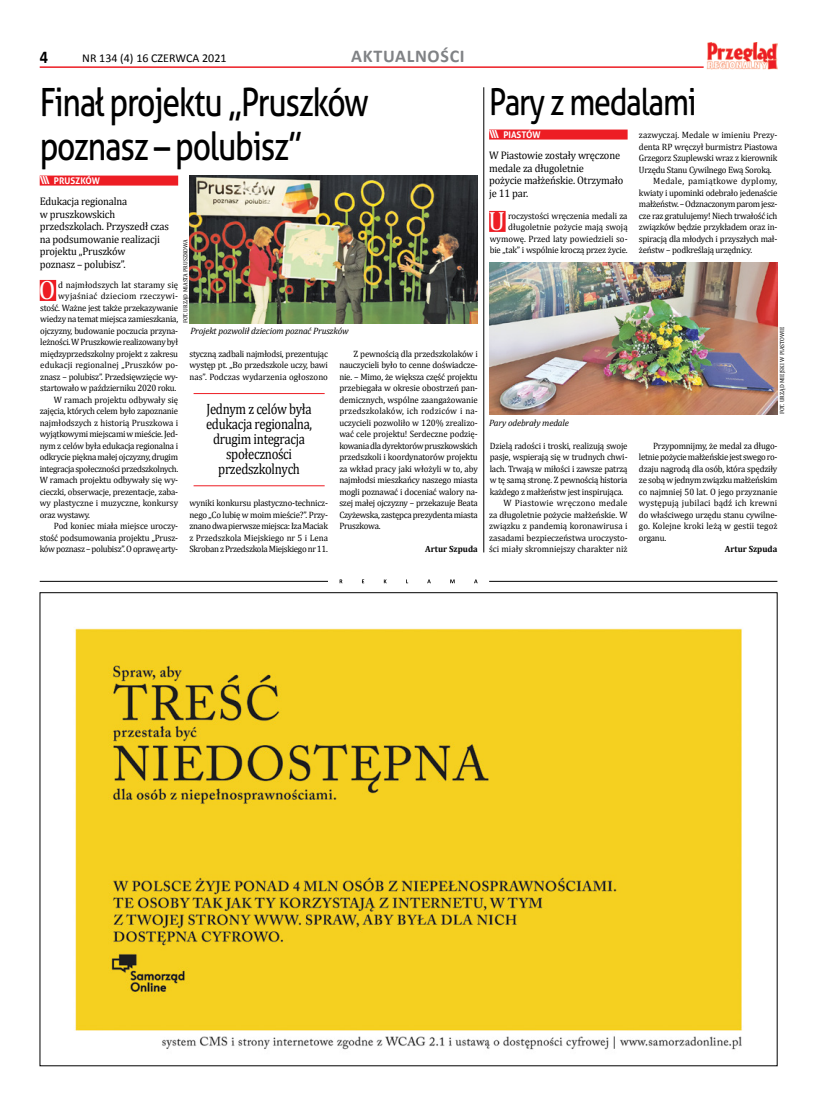
<style>
.page{position:relative;width:820px;height:1106px;background:#fff}
.page>*{position:absolute;margin:0;border:0;box-sizing:border-box;transform-origin:0 0}
.t1{font:39px/44px "Aller";letter-spacing:-.04em;color:#000;scale:.82 1}
.t2{font:37px "Aller";letter-spacing:-.04em;color:#000;scale:.82 1}
.t3{font:26.5px "Cambria";color:#fff;scale:.96 1}
.t4{font:700 18px "Calibri";letter-spacing:.04em;color:#808285}
.t5{font:700 18px "Calibri";color:#000;scale:.9 1}
.t6{font:15px/15px "Cambria";letter-spacing:-.025em;color:#000;text-align:center;scale:.85 1}
.t7{font:12px "Calibri";color:#000}
.t8{font:11px/12.5px "Cambria";letter-spacing:-.015em;color:#000;scale:.95 1}
.t9{font:9.2px/11.5px "Cambria";letter-spacing:-.025em;color:#000;text-align:justify;scale:.96 1}
.t10{font:9.2px "Cambria";color:#000;scale:.96 1}
.t11{font:9.2px "Cambria";letter-spacing:.005em;color:#000;scale:.96 1}
.t12{font:9.2px "Cambria";letter-spacing:-.005em;color:#000;scale:.96 1}
.t13{font:italic 9.2px "Cambria";letter-spacing:-.015em;color:#000}
.t14{font:9.2px "Cambria";letter-spacing:.025em;color:#000;scale:.96 1}
.t15{font:9.2px "Cambria";letter-spacing:.01em;color:#000;scale:.96 1}
.t16{font:9.2px "Cambria";letter-spacing:.035em;color:#000;scale:.96 1}
.t17{font:700 9.2px "Aller";color:#fff;scale:.96 1}
.t18{font:700 9px "Cambria";color:#000;scale:.96 1}
.t19{font:6px "Cambria";color:#000;scale:.96 1}
.s1{font-size:11px}
</style>
<div class="page">
<hr style="left:40px;top:66px;width:663px;height:2px;background:#ed1d24">
<img style="left:706px;top:42px;width:71px;height:28px">
<img style="left:75px;top:628px;width:667px;height:422px">
<svg style="left:339px;top:579px;width:138px;height:4px"></svg>
<hr style="left:40px;top:581px;width:288px;height:1px;background:#000">
<hr style="left:489px;top:581px;width:288px;height:1px;background:#000">
<div style="left:489px;top:129px;width:138px;height:10px;background:#ed1d24"></div>
<div style="left:489px;top:211px;width:16px;height:21px;background:#ed1d24"></div>
<div style="left:40px;top:175px;width:138px;height:10px;background:#ed1d24"></div>
<div style="left:40px;top:280px;width:16px;height:21px;background:#ed1d24"></div>
<hr style="left:193px;top:393px;width:131px;height:1px;background:#ed1d24">
<hr style="left:193px;top:485px;width:131px;height:1px;background:#ed1d24">
<img style="left:489px;top:262px;width:288px;height:152px">
<img style="left:189px;top:176px;width:288px;height:147px">
<hr style="left:483px;top:87px;width:1px;height:465px;background:#000">
<h3 class="t5" style="left:40px;top:45px;width:11px">4</h3>
<h3 class="t7" style="left:82px;top:51px;width:146px">NR 134 (4) 16 CZERWCA 2021</h3>
<h3 class="t4" style="left:351px;top:45px;width:115px">AKTUALNOŚCI</h3>
<h1 class="t1" style="left:40px;top:80px;width:403px">Finał projektu „Pruszków poznasz – polubisz”</h1>
<p class="t17" style="left:40px;top:175px;width:64px"><span class="s1">\\\</span> PRUSZKÓW</p>
<p class="t8" style="left:40px;top:195px;width:137px">Edukacja regionalna<br>w pruszkowskich przedszkolach. Przyszedł czas na podsumowanie realizacji projektu „Pruszków<br>poznasz – polubisz”.</p>
<h3 class="t3" style="left:39px;top:274px;width:19px">O</h3>
<p class="t11" style="left:58px;top:279px;width:126px">d najmłodszych lat staramy się</p>
<p class="t19" style="left:182px;top:323px;width:89px;rotate:-90deg">FOT. URZĄD MIASTA PRUSZKOWA</p>
<p class="t14" style="left:58px;top:290px;width:126px">wyjaśniać dzieciom rzeczywi-</p>
<p class="t9" style="left:40px;top:302px;width:145px">stość. Ważne jest także przekazywanie</p>
<p class="t9" style="left:40px;top:313px;width:145px">wiedzy na temat miejsca zamieszkania,</p>
<p class="t9" style="left:40px;top:325px;width:145px">ojczyzny, budowanie poczucia przyna-</p>
<p class="t9" style="left:40px;top:336px;width:145px">leżności. W Pruszkowie realizowany był</p>
<p class="t9" style="left:40px;top:348px;width:145px">międzyprzedszkolny projekt z zakresu</p>
<p class="t15" style="left:40px;top:359px;width:145px">edukacji regionalnej „Pruszków po-</p>
<p class="t9" style="left:40px;top:371px;width:145px">znasz – polubisz”. Przedsięwzięcie wy-</p>
<p class="t9" style="left:40px;top:382px;width:143px">startowało w październiku 2020 roku.</p>
<p class="t12" style="left:54px;top:394px;width:131px">W ramach projektu odbywały się</p>
<p class="t9" style="left:40px;top:405px;width:146px">zajęcia, których celem było zapoznanie</p>
<p class="t10" style="left:40px;top:417px;width:146px">najmłodszych z historią Pruszkowa i</p>
<p class="t9" style="left:40px;top:428px;width:146px">wyjątkowymi miejscami w mieście. Jed-</p>
<p class="t9" style="left:40px;top:440px;width:146px">nym z celów była edukacja regionalna i</p>
<p class="t9" style="left:40px;top:451px;width:146px">odkrycie piękna małej ojczyzny, drugim</p>
<p class="t9" style="left:40px;top:463px;width:146px">integracja społeczności przedszkolnych.</p>
<p class="t9" style="left:40px;top:474px;width:146px">W ramach projektu odbywały się wy-</p>
<p class="t9" style="left:40px;top:486px;width:146px">cieczki, obserwacje, prezentacje, zaba-</p>
<p class="t10" style="left:40px;top:497px;width:146px">wy plastyczne i muzyczne, konkursy</p>
<p class="t9" style="left:40px;top:509px;width:54px">oraz wystawy.</p>
<p class="t9" style="left:54px;top:520px;width:131px">Pod koniec miała miejsce uroczy-</p>
<p class="t9" style="left:40px;top:532px;width:146px">stość podsumowania projektu „Prusz-</p>
<p class="t9" style="left:40px;top:543px;width:146px">ków poznasz – polubisz”. O oprawę arty-</p>
<p class="t13" style="left:190px;top:325px;width:160px">Projekt pozwolił dzieciom poznać Pruszków</p>
<p class="t9" style="left:339px;top:348px;width:146px;text-indent:14px">Z pewnością dla przedszkolaków i nauczycieli było to cenne doświadcze&shy;nie. – Mimo, że większa część projektu przebiegała w okresie obostrzeń pan&shy;demicznych, wspólne zaangażowanie przedszkolaków, ich rodziców i na&shy;uczycieli pozwoliło w 120% zrealizo&shy;wać cele projektu! Serdeczne podzię&shy;kowania dla dyrektorów pruszkowskich przedszkoli i koordynatorów projektu za wkład pracy jaki włożyli w to, aby najmłodsi mieszkańcy naszego miasta mogli poznawać i doceniać walory na&shy;szej małej ojczyzny – przekazuje Beata Czyżewska, zastępca prezydenta miasta Pruszkowa.</p>
<p class="t18" style="left:425px;top:543px;width:56px">Artur Szpuda</p>
<p class="t9" style="left:189px;top:348px;width:146px">styczną zadbali najmłodsi, prezentując występ pt. „Bo przedszkole uczy, bawi nas”. Podczas wydarzenia ogłoszono</p>
<h3 class="t6" style="left:206px;top:401px;width:126px">Jednym z celów była edukacja regionalna, drugim integracja społeczności przedszkolnych</h3>
<p class="t9" style="left:189px;top:497px;width:146px">wyniki konkursu plastyczno-technicz&shy;nego „Co lubię w moim mieście?”. Przy&shy;znano dwa pierwsze miejsca: Iza Maciak z Przedszkola Miejskiego nr 5 i Lena Skroban z Przedszkola Miejskiego nr 11.</p>
<h2 class="t2" style="left:489px;top:79px;width:254px">Pary z medalami</h2>
<p class="t17" style="left:489px;top:129px;width:55px"><span class="s1">\\\</span> PIASTÓW</p>
<p class="t8" style="left:489px;top:149px;width:143px">W Piastowie zostały wręczone medale za długoletnie<br>pożycie małżeńskie. Otrzymało je 11 par.</p>
<h3 class="t3" style="left:488px;top:205px;width:19px">U</h3>
<p class="t9" style="left:489px;top:210px;width:145px;text-align:right">roczystości wręczenia medali za długoletnie pożycie mają swoją wymowę. Przed laty powiedzieli so&shy;bie „tak” i wspólnie kroczą przez życie.</p>
<p class="t11" style="left:638px;top:129px;width:146px">zazwyczaj. Medale w imieniu Prezy-</p>
<p class="t9" style="left:638px;top:141px;width:146px">denta RP wręczył burmistrz Piastowa</p>
<p class="t9" style="left:638px;top:152px;width:146px">Grzegorz Szuplewski wraz z kierownik</p>
<p class="t9" style="left:638px;top:164px;width:140px">Urzędu Stanu Cywilnego Ewą Soroką.</p>
<p class="t16" style="left:653px;top:175px;width:131px">Medale, pamiątkowe dyplomy,</p>
<p class="t9" style="left:638px;top:187px;width:146px">kwiaty i upominki odebrało jedenaście</p>
<p class="t9" style="left:638px;top:198px;width:146px">małżeństw. – Odznaczonym parom jesz-</p>
<p class="t9" style="left:638px;top:210px;width:146px">cze raz gratulujemy! Niech trwałość ich</p>
<p class="t9" style="left:638px;top:221px;width:146px">związków będzie przykładem oraz in-</p>
<p class="t9" style="left:638px;top:233px;width:146px">spiracją dla młodych i przyszłych mał-</p>
<p class="t9" style="left:638px;top:244px;width:119px">żeństw – podkreślają urzędnicy.</p>
<p class="t13" style="left:489px;top:416px;width:81px">Pary odebrały medale</p>
<p class="t9" style="left:489px;top:440px;width:145px">Dzielą radości i troski, realizują swoje</p>
<p class="t9" style="left:489px;top:451px;width:145px">pasje, wspierają się w trudnych chwi-</p>
<p class="t9" style="left:489px;top:463px;width:145px">lach. Trwają w miłości i zawsze patrzą</p>
<p class="t9" style="left:489px;top:474px;width:145px">w tę samą stronę. Z pewnością historia</p>
<p class="t9" style="left:489px;top:486px;width:141px">każdego z małżeństw jest inspirująca.</p>
<p class="t14" style="left:503px;top:497px;width:131px">W Piastowie wręczono medale</p>
<p class="t9" style="left:489px;top:509px;width:146px">za długoletnie pożycie małżeńskie. W</p>
<p class="t11" style="left:489px;top:520px;width:146px">związku z pandemią koronawirusa i</p>
<p class="t12" style="left:489px;top:532px;width:146px">zasadami bezpieczeństwa uroczysto-</p>
<p class="t10" style="left:489px;top:543px;width:146px">ści miały skromniejszy charakter niż</p>
<p class="t19" style="left:778px;top:414px;width:93px;rotate:-90deg">FOT. URZĄD MIEJSKI W PIASTOWIE</p>
<p class="t9" style="left:638px;top:440px;width:146px;text-indent:14px">Przypomnijmy, że medal za długo&shy;letnie pożycie małżeńskie jest swego ro&shy;dzaju nagrodą dla osób, która spędziły ze sobą w jednym związku małżeńskim co najmniej 50 lat. O jego przyznanie występują jubilaci bądź ich krewni do właściwego urzędu stanu cywilne&shy;go. Kolejne kroki leżą w gestii tegoż organu.</p>
<p class="t18" style="left:724px;top:543px;width:56px">Artur Szpuda</p>
</div>
